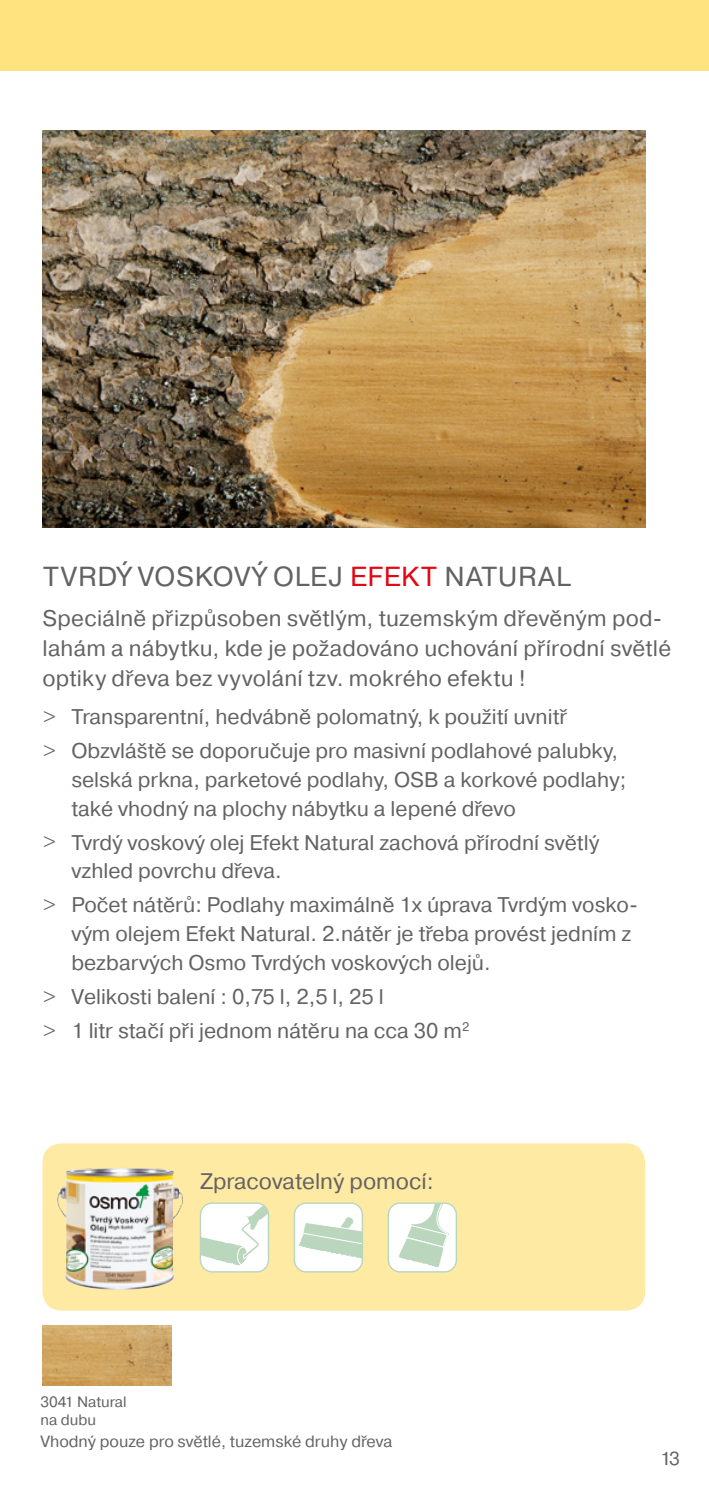
<style>
.page{position:relative;width:709px;height:1489px;background:#fff}
.page>*{position:absolute;margin:0;border:0;box-sizing:border-box;transform-origin:0 0}
.t1{font:27.5px "Pragmatica";letter-spacing:.025em;color:#646363}
.t2{font:22.5px/30px "Pragmatica";letter-spacing:.01em;color:#646363}
.t3{font:21.25px/28.8px "Pragmatica";color:#646363}
.t4{font:18.75px "Pragmatica";color:#646363}
.t5{font:16.25px "Pragmatica";color:#646363}
.t6{font:15px/18px "Pragmatica";color:#646363}
.s1{color:#e30613}
.s2{font-family:"Helvetica Neue";font-weight:300}
</style>
<div class="page">
<div style="left:0;top:0;width:709px;height:71px;background:#ffe37e"></div>
<div style="left:43px;top:1143px;width:602px;height:167px;background:#ffeaa3;border-radius:19px"></div>
<img style="left:57px;top:1168px;width:126px;height:121px">
<img style="left:43px;top:1325px;width:129px;height:60px">
<div style="left:200px;top:1202px;width:68px;height:69px;background:#fff;border-radius:12px"></div>
<svg style="left:200px;top:1204px;width:67px;height:62px"></svg>
<div style="left:200px;top:1202px;width:69px;height:70px;border:1px solid #bad7bd;border-radius:12px"></div>
<div style="left:294px;top:1202px;width:68px;height:69px;background:#fff;border-radius:12px"></div>
<svg style="left:297px;top:1217px;width:65px;height:54px"></svg>
<div style="left:294px;top:1202px;width:69px;height:70px;border:1px solid #bad7bd;border-radius:12px"></div>
<div style="left:388px;top:1202px;width:68px;height:69px;background:#fff;border-radius:12px"></div>
<svg style="left:399px;top:1204px;width:51px;height:63px"></svg>
<div style="left:387px;top:1202px;width:70px;height:70px;border:1px solid #bad7bd;border-radius:12px"></div>
<img style="left:43px;top:131px;width:602px;height:397px">
<p class="t1" style="left:43px;top:560px;width:529px">TVRDÝ VOSKOVÝ OLEJ <span class="s1">EFEKT</span> NATURAL</p>
<p class="t2" style="left:43px;top:603px;width:630px">Speciálně přizpůsoben světlým, tuzemským dřevěným pod&shy;lahám a nábytku, kde je požadováno uchování přírodní světlé optiky dřeva bez vyvolání tzv. mokrého efektu !</p>
<p class="t3" style="left:43px;top:700px;width:576px;line-height:34px"><span class="s2">&gt;</span> Transparentní, hedvábně polomatný, k použití uvnitř<br><span class="s2">&gt;</span> Obzvláště se doporučuje pro masivní podlahové palubky,</p>
<p class="t3" style="left:71px;top:765px;width:556px">selská prkna, parketové podlahy, OSB a korkové podlahy; také vhodný na plochy nábytku a lepené dřevo</p>
<p class="t3" style="left:71px;top:828px;width:529px;text-indent:-28px"><span class="s2">&gt;</span> Tvrdý voskový olej Efekt Natural zachová přírodní světlý vzhled povrchu dřeva.</p>
<p class="t3" style="left:71px;top:891px;width:568px;text-indent:-28px"><span class="s2">&gt;</span> Počet nátěrů: Podlahy maximálně 1x úprava Tvrdým vosko&shy;vým olejem Efekt Natural. 2.nátěr je třeba provést jedním z bezbarvých Osmo Tvrdých voskových olejů.</p>
<p class="t3" style="left:43px;top:980px;width:428px;line-height:34px"><span class="s2">&gt;</span> Velikosti balení : 0,75 l, 2,5 l, 25 l<br><span class="s2">&gt;</span> 1 litr stačí při jednom nátěru na cca 30 m<sup>2</sup></p>
<p class="t2" style="left:200px;top:1166px;width:235px">Zpracovatelný pomocí:</p>
<p class="t6" style="left:40px;top:1393px;width:88px">3041 Natural na dubu</p>
<p class="t5" style="left:40px;top:1431px;width:353px">Vhodný pouze pro světlé, tuzemské druhy dřeva</p>
<p class="t4" style="left:660px;top:1446px;width:21px">13</p>
</div>
